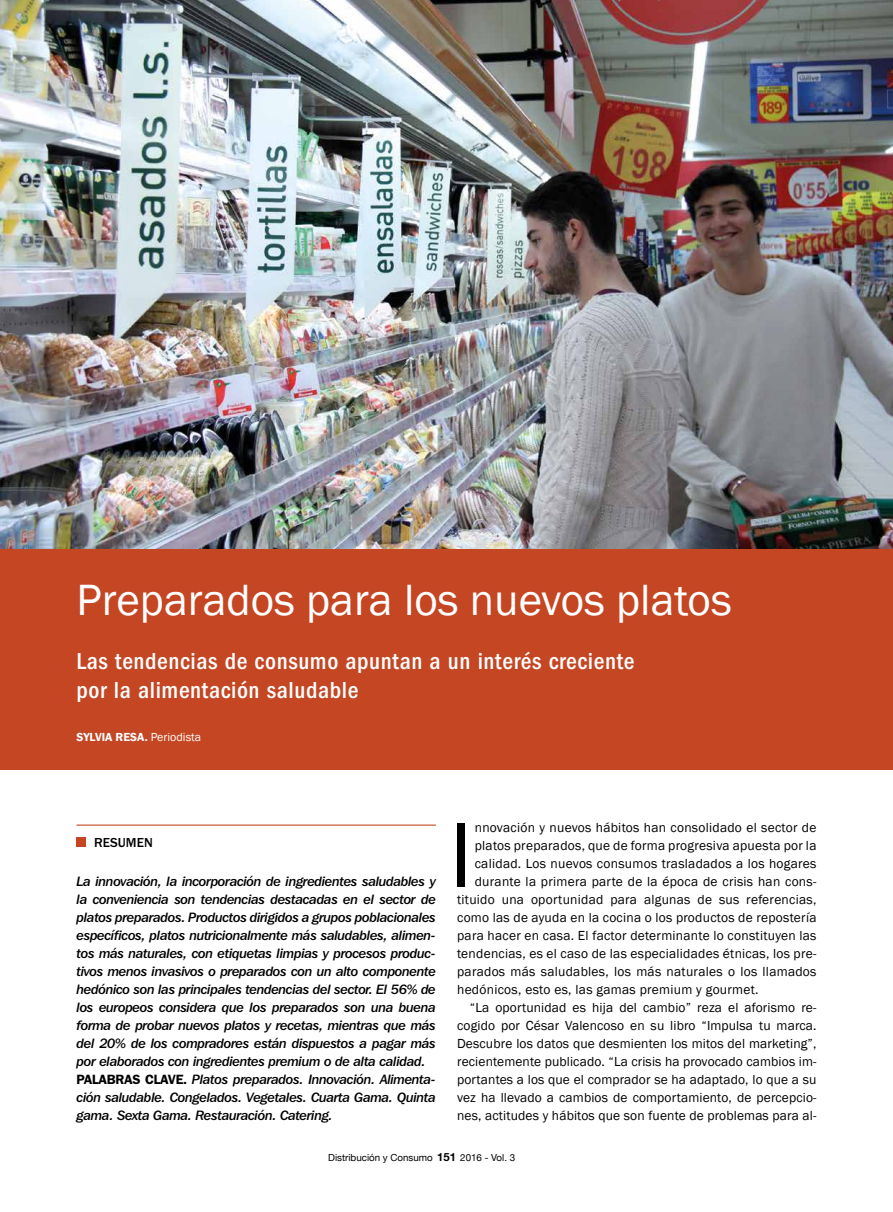
<style>
.page{position:relative;width:893px;height:1212px;background:#fff}
.page>*{position:absolute;margin:0;border:0;box-sizing:border-box;transform-origin:0 0}
.t1{font:94.5px "Franklin Gothic";color:#000}
.t2{font:45px "Franklin Gothic";color:#fff}
.t3{font:500 condensed 24px/28.8px "Franklin Gothic LT";letter-spacing:.025em;color:#fff}
.t4{font:13.5px "Franklin Gothic";letter-spacing:.02em;color:#000}
.t5{font:13.5px/18px "Franklin Gothic IT Cby BT Med Ital";letter-spacing:-.025em;color:#000}
.t6{font:500 13.5px "Franklin Gothic LT";color:#000}
.t7{font:600 12px "Franklin Gothic";color:#fff}
.t8{font:9.75px "Helvetica Neue";color:#000}
.s1{font-weight:400}
.s2{font-weight:700;font-size:11.25px}
.s3{font-family:"Franklin Gothic LT";font-weight:600}
</style>
<div class="page">
<img style="left:0;top:0;width:893px;height:549px">
<hr style="left:77px;top:824px;width:359px;height:2px;background:#c54622">
<div style="left:77px;top:837px;width:9px;height:10px;background:#c54622"></div>
<div style="left:0;top:549px;width:893px;height:221px;background:#c54622"></div>
<h2 class="t2" style="left:77px;top:572px;width:657px">Preparados para los nuevos platos</h2>
<h3 class="t3" style="left:77px;top:647px;width:559px">Las tendencias de consumo apuntan a un interés creciente por la alimentación saludable</h3>
<p class="t7" style="left:77px;top:729px;width:126px">SYLVIA RESA. <span class="s1">Periodista</span></p>
<h1 class="t1" style="left:449px;top:796px;width:25px">I</h1>
<p class="t4" style="left:475px;top:819px;width:343px">nnovación y nuevos hábitos han consolidado el sector de</p>
<p class="t6" style="left:94px;top:835px;width:60px">RESUMEN</p>
<p class="t4" style="left:475px;top:837px;width:343px">platos preparados, que de forma progresiva apuesta por la</p>
<p class="t4" style="left:475px;top:855px;width:343px">calidad. Los nuevos consumos trasladados a los hogares</p>
<p class="t4" style="left:475px;top:873px;width:343px">durante la primera parte de la época de crisis han cons-</p>
<p class="t4" style="left:457px;top:891px;width:361px">tituido una oportunidad para algunas de sus referencias,</p>
<p class="t4" style="left:457px;top:909px;width:361px">como las de ayuda en la cocina o los productos de repostería</p>
<p class="t4" style="left:457px;top:927px;width:361px">para hacer en casa. El factor determinante lo constituyen las</p>
<p class="t4" style="left:457px;top:945px;width:361px">tendencias, es el caso de las especialidades étnicas, los pre-</p>
<p class="t4" style="left:457px;top:963px;width:361px">parados más saludables, los más naturales o los llamados</p>
<p class="t4" style="left:457px;top:981px;width:303px">hedónicos, esto es, las gamas premium y gourmet.</p>
<p class="t4" style="left:470px;top:999px;width:348px">“La oportunidad es hija del cambio” reza el aforismo re-</p>
<p class="t4" style="left:457px;top:1017px;width:361px">cogido por César Valencoso en su libro “Impulsa tu marca.</p>
<p class="t4" style="left:457px;top:1035px;width:361px">Descubre los datos que desmienten los mitos del marketing”,</p>
<p class="t4" style="left:457px;top:1053px;width:361px">recientemente publicado. “La crisis ha provocado cambios im-</p>
<p class="t4" style="left:457px;top:1071px;width:361px">portantes a los que el comprador se ha adaptado, lo que a su</p>
<p class="t4" style="left:457px;top:1089px;width:361px">vez ha llevado a cambios de comportamiento, de percepcio-</p>
<p class="t4" style="left:457px;top:1107px;width:361px">nes, actitudes y hábitos que son fuente de problemas para al-</p>
<p class="t8" style="left:328px;top:1152px;width:188px">Distribución y Consumo <span class="s2">151</span> 2016 - Vol. 3</p>
<p class="t5" style="left:77px;top:872px;width:361px">La innovación, la incorporación de ingredientes saludables y la conveniencia son tendencias destacadas en el sector de platos preparados. Productos dirigidos a grupos poblacionales específicos, platos nutricionalmente más saludables, alimen&shy;tos más naturales, con etiquetas limpias y procesos produc&shy;tivos menos invasivos o preparados con un alto componente hedónico son las principales tendencias del sector. El 56% de los europeos considera que los preparados son una buena forma de probar nuevos platos y recetas, mientras que más del 20% de los compradores están dispuestos a pagar más por elaborados con ingredientes premium o de alta calidad.<br><span class="s3">PALABRAS CLAVE.</span> Platos preparados. Innovación. Alimenta&shy;ción saludable. Congelados. Vegetales. Cuarta Gama. Quinta gama. Sexta Gama. Restauración. Catering.</p>
</div>
